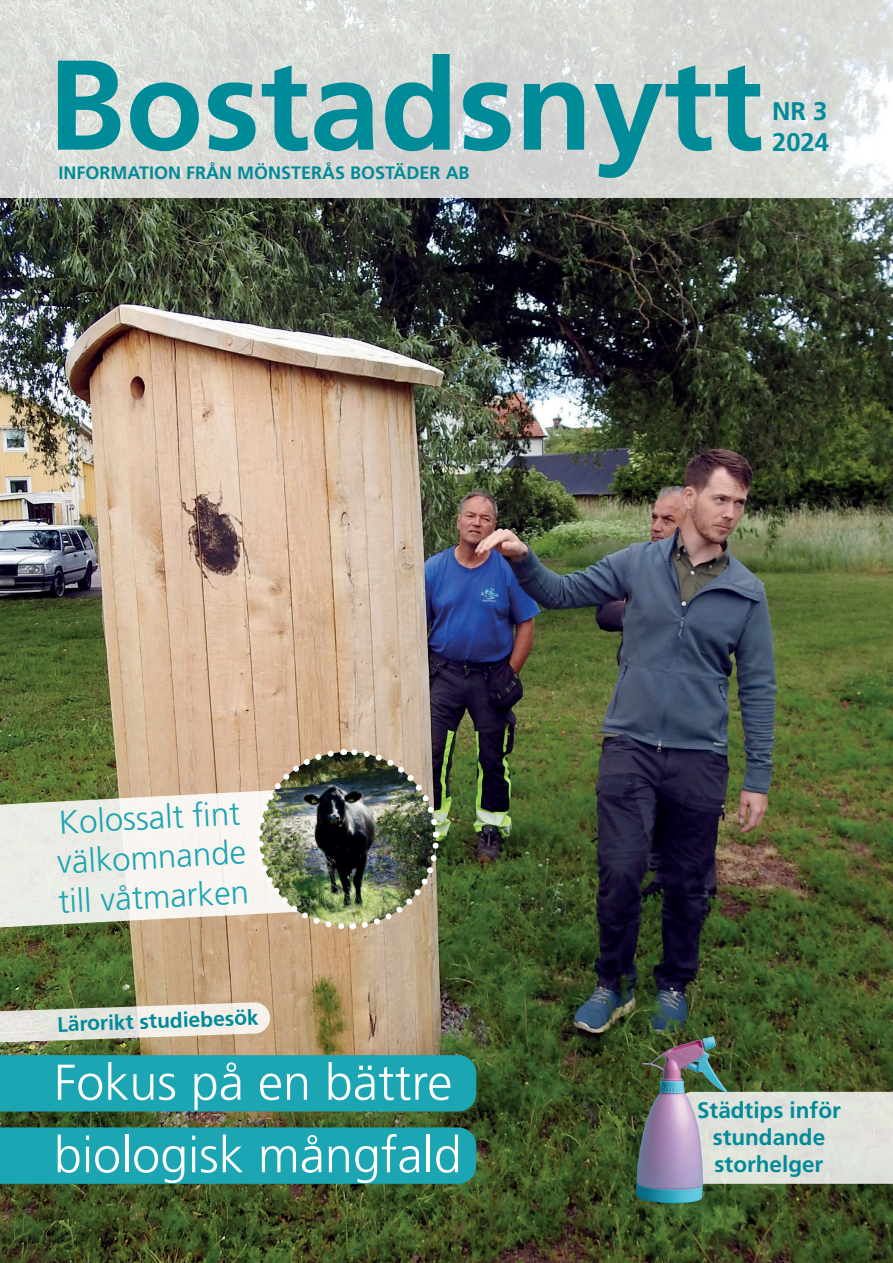
<style>
.page{position:relative;width:893px;height:1263px;background:#fff}
.page>*{position:absolute;margin:0;border:0;box-sizing:border-box;transform-origin:0 0}
.t1{font:700 127.5px "Frutiger LT Std";color:#008b99}
.t2{font:300 50.25px/72.4px "Frutiger LT Std";color:#fff}
.t3{font:300 33px/39.6px "Frutiger LT Std";color:#1ca5b2}
.t4{font:700 25.5px/30.6px "Frutiger LT Std";color:#008b99}
.t5{font:700 22.5px/27px "Frutiger LT Std";color:#008b99;text-align:center}
.t6{font:700 21px "Frutiger LT Std";color:#008b99}
.t7{font:700 18px "Frutiger LT Std";color:#008b99}
</style>
<div class="page">
<img style="left:0;top:198px;width:893px;height:1065px">
<div style="left:0;top:1127px;width:476px;height:57px;background:#1ca5b2"></div>
<svg style="left:0;top:788px;width:327px;height:149px"></svg>
<svg style="left:0;top:0;width:893px;height:198px;background:#d9dbd8"></svg>
<svg style="left:0;top:1002px;width:476px;height:109px;background:#66a69f"></svg>
<div style="left:727px;top:1092px;width:166px;height:92px;background:#dfe2db"></div>
<img style="left:253px;top:746px;width:189px;height:186px">
<img style="left:636px;top:1036px;width:91px;height:167px">
<h1 class="t1" style="left:48px;top:30px;width:717px">Bostadsnytt</h1>
<p class="t7" style="left:58px;top:162px;width:413px">INFORMATION FRÅN MÖNSTERÅS BOSTÄDER AB</p>
<p class="t4" style="left:772px;top:96px;width:58px">NR 3<br>2024</p>
<p class="t3" style="left:53px;top:803px;width:192px;rotate:-3deg">Kolossalt fi nt välkomnande till våtmarken</p>
<p class="t6" style="left:57px;top:1012px;width:203px;rotate:-2deg">Lärorikt studiebesök</p>
<h2 class="t2" style="left:54px;top:1047px;width:409px">Fokus på en bättre biologisk mångfald</h2>
<p class="t5" style="left:697px;top:1097px;width:145px">Städtips inför stundande storhelger</p>
</div>
